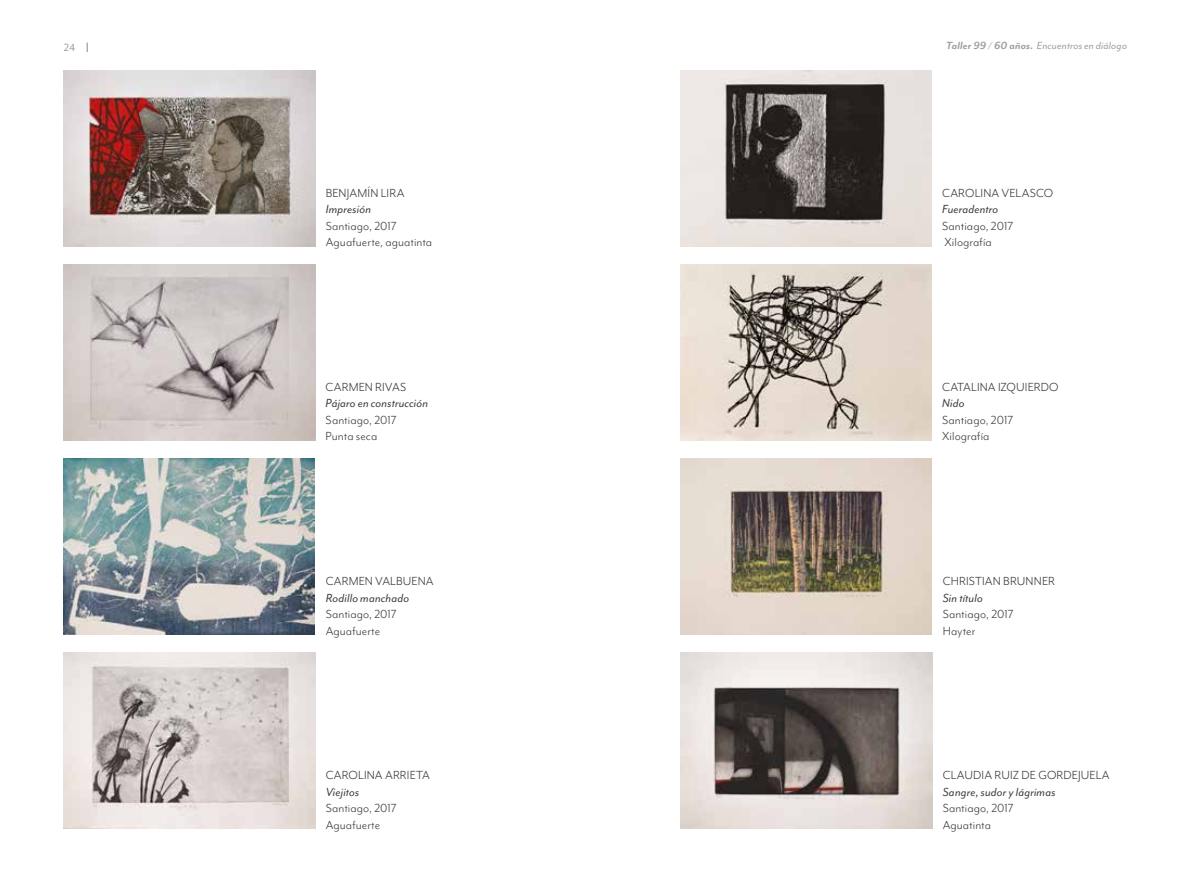
<style>
.page{position:relative;width:1191px;height:893px;background:#fff}
.page>*{position:absolute;margin:0;border:0;box-sizing:border-box;transform-origin:0 0}
.t1{font:13.5px/16.5px "Mr Eaves Mod OT";letter-spacing:.01em;color:#3c3c3b}
.t2{font:italic 13.5px "Mr Eaves Mod OT";letter-spacing:.01em;color:#3c3c3b}
.t3{font:italic 12px "Mr Eaves Mod OT";letter-spacing:.015em;color:#9d9d9c}
.t4{font:12px "Mr Eaves Mod OT";color:#9d9d9c}
.s1{font-weight:700}
</style>
<div class="page">
<img style="left:63px;top:459px;width:252px;height:176px">
<img style="left:63px;top:264px;width:252px;height:176px">
<img style="left:63px;top:653px;width:252px;height:176px">
<img style="left:680px;top:70px;width:252px;height:176px">
<img style="left:680px;top:265px;width:251px;height:175px">
<img style="left:680px;top:459px;width:251px;height:175px">
<img style="left:64px;top:70px;width:251px;height:176px">
<img style="left:680px;top:653px;width:252px;height:176px">
<p class="t4" style="left:64px;top:41px;width:13px">24</p>
<p class="t3" style="left:946px;top:39px;width:182px"><span class="s1">Taller 99 / 60 años.</span> Encuentros en diálogo</p>
<p class="t1" style="left:326px;top:185px;width:80px">BENJAMÍN LIRA</p>
<p class="t2" style="left:326px;top:202px;width:47px">Impresión</p>
<p class="t1" style="left:326px;top:218px;width:108px">Santiago, 2017<br>Aguafuerte, aguatinta</p>
<p class="t1" style="left:326px;top:379px;width:82px">CARMEN RIVAS</p>
<p class="t2" style="left:326px;top:396px;width:104px">Pájaro en construcción</p>
<p class="t1" style="left:326px;top:412px;width:72px">Santiago, 2017<br>Punta seca</p>
<p class="t1" style="left:326px;top:573px;width:109px">CARMEN VALBUENA</p>
<p class="t2" style="left:326px;top:590px;width:85px">Rodillo manchado</p>
<p class="t1" style="left:326px;top:606px;width:72px">Santiago, 2017<br>Aguafuerte</p>
<p class="t1" style="left:326px;top:767px;width:106px">CAROLINA ARRIETA</p>
<p class="t2" style="left:326px;top:784px;width:35px">Viejitos</p>
<p class="t1" style="left:326px;top:800px;width:72px">Santiago, 2017<br>Aguafuerte</p>
<p class="t1" style="left:942px;top:185px;width:113px">CAROLINA VELASCO</p>
<p class="t2" style="left:942px;top:202px;width:58px">Fueradentro</p>
<p class="t1" style="left:942px;top:218px;width:72px">Santiago, 2017<br>Xilografía</p>
<p class="t1" style="left:942px;top:379px;width:118px">CATALINA IZQUIERDO</p>
<p class="t2" style="left:942px;top:396px;width:24px">Nido</p>
<p class="t1" style="left:942px;top:412px;width:72px">Santiago, 2017<br>Xilografía</p>
<p class="t1" style="left:942px;top:573px;width:114px">CHRISTIAN BRUNNER</p>
<p class="t2" style="left:942px;top:590px;width:42px">Sin título</p>
<p class="t1" style="left:942px;top:606px;width:72px">Santiago, 2017<br>Hayter</p>
<p class="t1" style="left:942px;top:767px;width:168px">CLAUDIA RUIZ DE GORDEJUELA</p>
<p class="t2" style="left:942px;top:784px;width:114px">Sangre, sudor y lágrimas</p>
<p class="t1" style="left:942px;top:800px;width:72px">Santiago, 2017<br>Aguatinta</p>
</div>
